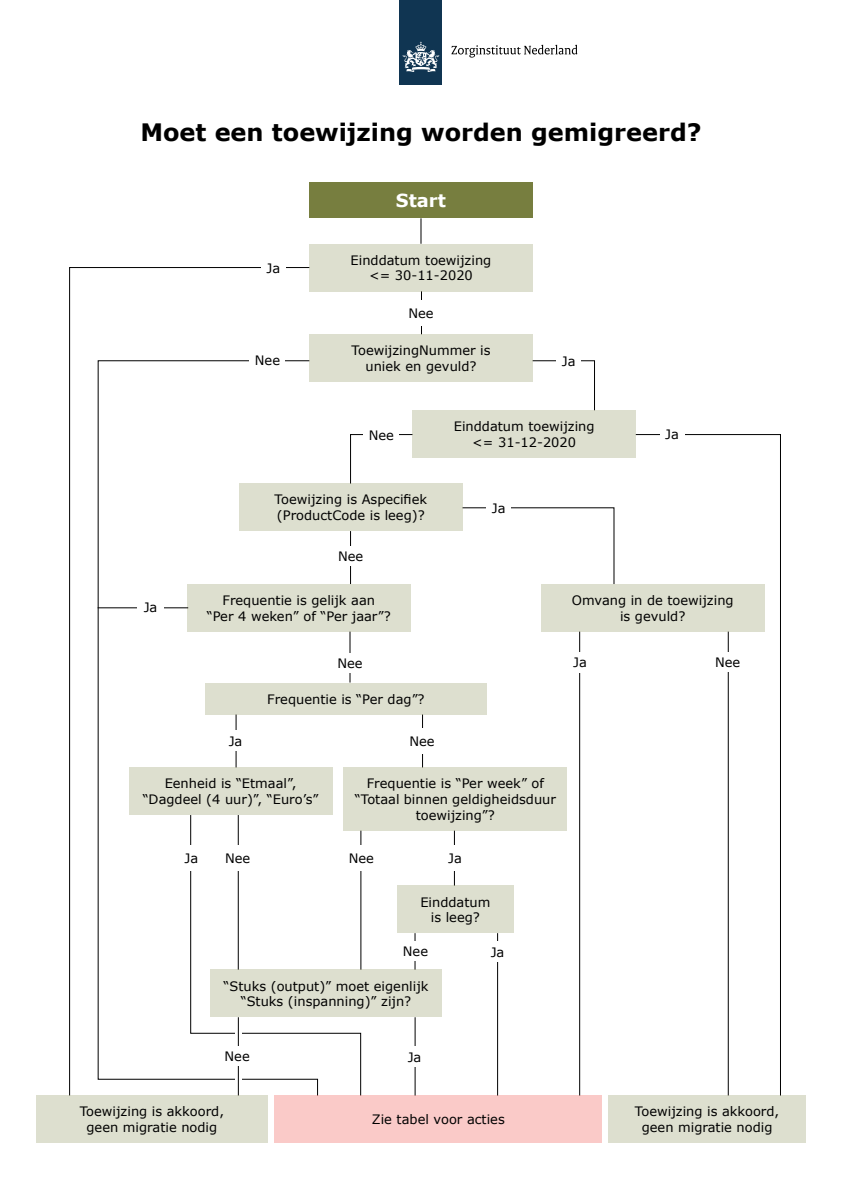
<style>
.page{position:relative;width:842px;height:1191px;background:#fff}
.page>*{position:absolute;margin:0;border:0;box-sizing:border-box;transform-origin:0 0}
.t1{font:700 24px "Verdana";color:#000}
.t2{font:700 18px "Verdana";color:#fff}
.t3{font:13px/15.6px "Verdana";color:#000;text-align:center}
</style>
<div class="page">
<svg style="left:319px;top:814px;width:43px;height:281px"></svg>
<div style="left:274px;top:1095px;width:328px;height:48px;background:#facac8"></div>
<div style="left:400px;top:0;width:42px;height:84px;background:#103552"></div>
<svg style="left:403px;top:42px;width:36px;height:30px"></svg>
<svg style="left:451px;top:45px;width:126px;height:13px"></svg>
<div style="left:309px;top:182px;width:224px;height:36px;background:#777e3f"></div>
<svg style="left:420px;top:218px;width:1px;height:26px"></svg>
<svg style="left:69px;top:267px;width:241px;height:828px"></svg>
<hr style="left:421px;top:291px;width:1px;height:43px;background:#000">
<svg style="left:533px;top:360px;width:62px;height:50px"></svg>
<hr style="left:350px;top:531px;width:1px;height:53px;background:#000">
<hr style="left:349px;top:631px;width:1px;height:51px;background:#000">
<hr style="left:236px;top:714px;width:1px;height:53px;background:#000">
<hr style="left:454px;top:830px;width:1px;height:55px;background:#000">
<hr style="left:497px;top:933px;width:1px;height:162px;background:#000">
<hr style="left:414px;top:933px;width:1px;height:36px;background:#000">
<hr style="left:415px;top:1017px;width:1px;height:78px;background:#000">
<hr style="left:238px;top:815px;width:1px;height:154px;background:#000">
<hr style="left:422px;top:714px;width:1px;height:53px;background:#000">
<hr style="left:360px;top:830px;width:1px;height:139px;background:#000">
<hr style="left:579px;top:631px;width:1px;height:464px;background:#000">
<svg style="left:462px;top:507px;width:153px;height:77px"></svg>
<div style="left:309px;top:244px;width:224px;height:47px;background:#dddfcf"></div>
<div style="left:309px;top:334px;width:224px;height:48px;background:#dddfcf"></div>
<div style="left:413px;top:410px;width:223px;height:48px;background:#dddfcf"></div>
<div style="left:239px;top:483px;width:223px;height:48px;background:#dddfcf"></div>
<div style="left:541px;top:584px;width:223px;height:47px;background:#dddfcf"></div>
<div style="left:187px;top:584px;width:223px;height:47px;background:#dddfcf"></div>
<div style="left:205px;top:682px;width:281px;height:32px;background:#dddfcf"></div>
<div style="left:129px;top:767px;width:203px;height:48px;background:#dddfcf"></div>
<div style="left:344px;top:767px;width:223px;height:63px;background:#dddfcf"></div>
<div style="left:36px;top:1095px;width:232px;height:48px;background:#dddfcf"></div>
<div style="left:608px;top:1095px;width:198px;height:48px;background:#dddfcf"></div>
<div style="left:261px;top:257px;width:24px;height:21px;background:#fff"></div>
<div style="left:333px;top:545px;width:35px;height:20px;background:#fff"></div>
<div style="left:332px;top:653px;width:36px;height:20px;background:#fff"></div>
<div style="left:568px;top:652px;width:24px;height:20px;background:#fff"></div>
<div style="left:223px;top:730px;width:25px;height:21px;background:#fff"></div>
<div style="left:443px;top:845px;width:24px;height:26px;background:#fff"></div>
<div style="left:485px;top:941px;width:25px;height:21px;background:#fff"></div>
<div style="left:402px;top:1046px;width:25px;height:21px;background:#fff"></div>
<div style="left:220px;top:845px;width:35px;height:26px;background:#fff"></div>
<div style="left:404px;top:728px;width:36px;height:25px;background:#fff"></div>
<div style="left:344px;top:845px;width:35px;height:26px;background:#fff"></div>
<div style="left:487px;top:497px;width:24px;height:21px;background:#fff"></div>
<div style="left:403px;top:300px;width:36px;height:25px;background:#fff"></div>
<div style="left:557px;top:351px;width:24px;height:20px;background:#fff"></div>
<div style="left:250px;top:347px;width:35px;height:26px;background:#fff"></div>
<svg style="left:635px;top:434px;width:146px;height:662px"></svg>
<hr style="left:98px;top:607px;width:90px;height:1px;background:#000">
<svg style="left:350px;top:433px;width:63px;height:51px"></svg>
<div style="left:137px;top:597px;width:27px;height:20px;background:#fff"></div>
<div style="left:660px;top:424px;width:24px;height:21px;background:#fff"></div>
<div style="left:363px;top:422px;width:36px;height:25px;background:#fff"></div>
<div style="left:398px;top:941px;width:35px;height:20px;background:#fff"></div>
<div style="left:397px;top:885px;width:117px;height:48px;background:#dddfcf"></div>
<div style="left:210px;top:969px;width:232px;height:48px;background:#dddfcf"></div>
<div style="left:179px;top:845px;width:24px;height:26px;background:#fff"></div>
<h1 class="t1" style="left:140px;top:116px;width:563px">Moet een toewijzing worden gemigreerd?</h1>
<p class="t3" style="left:267px;top:260px;width:15px">Ja</p>
<h2 class="t2" style="left:396px;top:189px;width:52px">Start</h2>
<p class="t3" style="left:351px;top:252px;width:142px">Einddatum toewijzing &lt;= 30-11-2020</p>
<p class="t3" style="left:408px;top:305px;width:27px">Nee</p>
<p class="t3" style="left:351px;top:343px;width:141px">ToewijzingNummer is uniek en gevuld?</p>
<p class="t3" style="left:255px;top:353px;width:27px">Nee</p>
<p class="t3" style="left:562px;top:353px;width:15px">Ja</p>
<p class="t3" style="left:454px;top:419px;width:142px">Einddatum toewijzing &lt;= 31-12-2020</p>
<p class="t3" style="left:369px;top:427px;width:27px">Nee</p>
<p class="t3" style="left:665px;top:427px;width:15px">Ja</p>
<p class="t3" style="left:144px;top:600px;width:15px">Ja</p>
<p class="t3" style="left:275px;top:492px;width:154px;text-align:left">Toewijzing is Aspecifiek (ProductCode is leeg)?</p>
<p class="t3" style="left:338px;top:548px;width:27px">Nee</p>
<p class="t3" style="left:207px;top:592px;width:185px">Frequentie is gelijk aan<br>“Per 4 weken” of “Per jaar”?</p>
<p class="t3" style="left:492px;top:500px;width:15px">Ja</p>
<p class="t3" style="left:572px;top:592px;width:163px">Omvang in de toewijzing is gevuld?</p>
<p class="t3" style="left:229px;top:733px;width:15px">Ja</p>
<p class="t3" style="left:337px;top:655px;width:27px">Nee</p>
<p class="t3" style="left:573px;top:655px;width:15px">Ja</p>
<p class="t3" style="left:267px;top:691px;width:159px">Frequentie is “Per dag”?</p>
<p class="t3" style="left:409px;top:733px;width:27px">Nee</p>
<p class="t3" style="left:715px;top:655px;width:27px">Nee</p>
<p class="t3" style="left:143px;top:776px;width:177px">Eenheid is “Etmaal”, “Dagdeel (4 uur)”, “Euro’s”</p>
<p class="t3" style="left:355px;top:776px;width:203px">Frequentie is “Per week” of “Totaal binnen geldigheidsduur toewijzing”?</p>
<p class="t3" style="left:184px;top:850px;width:15px">Ja</p>
<p class="t3" style="left:225px;top:850px;width:27px">Nee</p>
<p class="t3" style="left:349px;top:850px;width:27px">Nee</p>
<p class="t3" style="left:448px;top:850px;width:15px">Ja</p>
<p class="t3" style="left:420px;top:894px;width:72px">Einddatum is leeg?</p>
<p class="t3" style="left:403px;top:944px;width:27px">Nee</p>
<p class="t3" style="left:491px;top:944px;width:15px">Ja</p>
<p class="t3" style="left:224px;top:978px;width:206px">“Stuks (output)” moet eigenlijk “Stuks (inspanning)” zijn?</p>
<p class="t3" style="left:225px;top:1049px;width:27px">Nee</p>
<p class="t3" style="left:408px;top:1049px;width:15px">Ja</p>
<p class="t3" style="left:80px;top:1104px;width:146px">Toewijzing is akkoord, geen migratie nodig</p>
<p class="t3" style="left:635px;top:1104px;width:146px">Toewijzing is akkoord, geen migratie nodig</p>
<p class="t3" style="left:372px;top:1112px;width:134px">Zie tabel voor acties</p>
</div>
